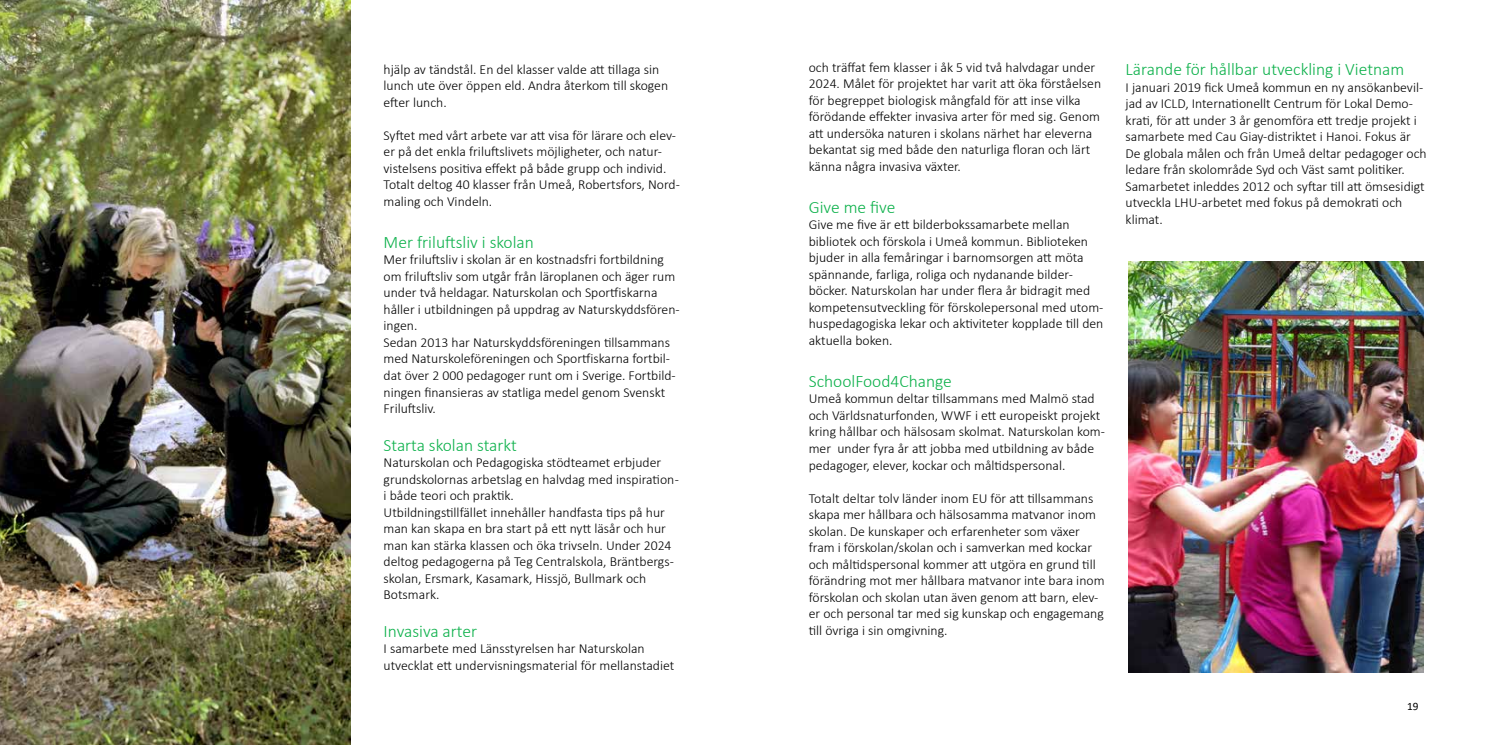
<style>
.page{position:relative;width:1489px;height:745px;background:#fff}
.page>*{position:absolute;margin:0;border:0;box-sizing:border-box;transform-origin:0 0}
.t1{font:300 17.5px "Calibri";color:#0db14b}
.t2{font:300 13.75px/16.5px "Calibri";color:#000}
.t3{font:11.25px "Calibri";color:#000}
</style>
<div class="page">
<img style="left:0;top:0;width:350px;height:744px">
<img style="left:1128px;top:261px;width:295px;height:411px">
<p class="t2" style="left:383px;top:61px;width:286px">hjälp av tändstål. En del klasser valde att tillaga sin lunch ute över öppen eld. Andra återkom till skogen efter lunch.</p>
<p class="t2" style="left:383px;top:127px;width:298px">Syftet med vårt arbete var att visa för lärare och elev&shy;er på det enkla friluftslivets möjligheter, och natur&shy;vistelsens positiva effekt på både grupp och individ.<br>Totalt deltog 40 klasser från Umeå, Robertsfors, Nord&shy;maling och Vindeln.</p>
<p class="t1" style="left:383px;top:231px;width:152px">Mer friluftsliv i skolan</p>
<p class="t2" style="left:383px;top:251px;width:298px">Mer friluftsliv i skolan är en kostnadsfri fortbildning om friluftsliv som utgår från läroplanen och äger rum under två heldagar. Naturskolan och Sportfiskarna håller i utbildningen på uppdrag av Naturskyddsfören&shy;ingen.<br>Sedan 2013 har Naturskyddsföreningen tillsammans med Naturskoleföreningen och Sportfiskarna fortbil&shy;dat över 2 000 pedagoger runt om i Sverige. Fortbild&shy;ningen finansieras av statliga medel genom Svenskt Friluftsliv.</p>
<p class="t1" style="left:383px;top:433px;width:135px">Starta skolan starkt</p>
<p class="t2" style="left:383px;top:454px;width:297px">Naturskolan och Pedagogiska stödteamet erbjuder grundskolornas arbetslag en halvdag med inspiration - i både teori och praktik.<br>Utbildningstillfället innehåller handfasta tips på hur man kan skapa en bra start på ett nytt läsår och hur man kan stärka klassen och öka trivseln. Under 2024 deltog pedagogerna på Teg Centralskola, Bräntbergs&shy;skolan, Ersmark, Kasamark, Hissjö, Bullmark och Botsmark.</p>
<p class="t1" style="left:383px;top:619px;width:95px">Invasiva arter</p>
<p class="t2" style="left:383px;top:640px;width:292px">I samarbete med Länsstyrelsen har Naturskolan utvecklat ett undervisningsmaterial för mellanstadiet</p>
<p class="t2" style="left:808px;top:58px;width:294px">och träffat fem klasser i åk 5 vid två halvdagar under 2024. Målet för projektet har varit att öka förståelsen för begreppet biologisk mångfald för att inse vilka förödande effekter invasiva arter för med sig. Genom att undersöka naturen i skolans närhet har eleverna bekantat sig med både den naturliga floran och lärt känna några invasiva växter.</p>
<p class="t1" style="left:808px;top:196px;width:88px">Give me five</p>
<p class="t2" style="left:808px;top:216px;width:296px">Give me five är ett bilderbokssamarbete mellan bibliotek och förskola i Umeå kommun. Biblioteken bjuder in alla femåringar i barnomsorgen att möta spännande, farliga, roliga och nydanande bilder&shy;böcker. Naturskolan har under flera år bidragit med kompetensutveckling för förskolepersonal med utom&shy;huspedagogiska lekar och aktiviteter kopplade till den aktuella boken.</p>
<p class="t1" style="left:808px;top:370px;width:145px">SchoolFood4Change</p>
<p class="t2" style="left:808px;top:390px;width:298px">Umeå kommun deltar tillsammans med Malmö stad och Världsnaturfonden, WWF i ett europeiskt projekt kring hållbar och hälsosam skolmat. Naturskolan kom&shy;mer under fyra år att jobba med utbildning av både pedagoger, elever, kockar och måltidspersonal.</p>
<p class="t2" style="left:808px;top:489px;width:297px">Totalt deltar tolv länder inom EU för att tillsammans skapa mer hållbara och hälsosamma matvanor inom skolan. De kunskaper och erfarenheter som växer fram i förskolan/skolan och i samverkan med kockar och måltidspersonal kommer att utgöra en grund till förändring mot mer hållbara matvanor inte bara inom förskolan och skolan utan även genom att barn, elev&shy;er och personal tar med sig kunskap och engagemang till övriga i sin omgivning.</p>
<p class="t1" style="left:1125px;top:58px;width:280px">Lärande för hållbar utveckling i Vietnam</p>
<p class="t2" style="left:1125px;top:79px;width:302px">I januari 2019 fick Umeå kommun en ny ansökanbevil&shy;jad av ICLD, Internationellt Centrum för Lokal Demo&shy;krati, för att under 3 år genomföra ett tredje projekt i samarbete med Cau Giay-distriktet i Hanoi. Fokus är De globala målen och från Umeå deltar pedagoger och ledare från skolområde Syd och Väst samt politiker.<br>Samarbetet inleddes 2012 och syftar till att ömsesidigt utveckla LHU-arbetet med fokus på demokrati och klimat.</p>
<p class="t3" style="left:1407px;top:698px;width:13px">19</p>
</div>
